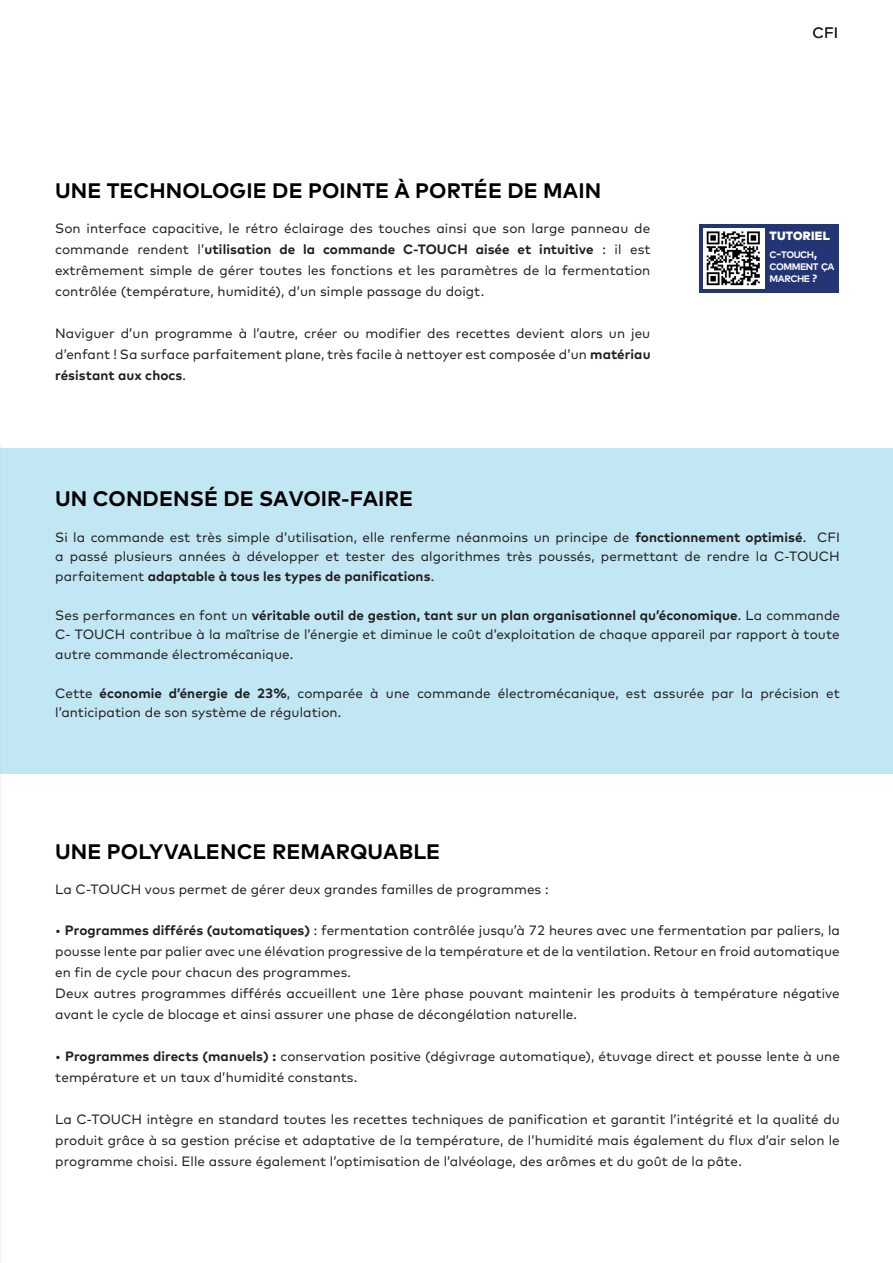
<style>
.page{position:relative;width:893px;height:1263px;background:#fff}
.page>*{position:absolute;margin:0;border:0;box-sizing:border-box;transform-origin:0 0}
.t1{font:700 21px "Mark";letter-spacing:.005em;color:#000001}
.t2{font:15px "Mark";color:#231f20}
.t3{font:13.5px/21px "Mark";letter-spacing:.005em;color:#231f20;text-align:justify}
.t4{font:900 12px "Mark";letter-spacing:.02em;color:#fff}
.t5{font:700 9.45px/12px "Mark";letter-spacing:-.05em;color:#fff}
.s1{font-weight:700}
.s2{font-size:13.5px}
.s3{font-size:10.5px}
</style>
<div class="page">
<div style="left:0;top:449px;width:893px;height:325px;background:#c2e7f4"></div>
<img style="left:0;top:444px;width:1px;height:819px">
<div style="left:699px;top:224px;width:140px;height:69px;background:#243576"></div>
<img style="left:703px;top:228px;width:62px;height:61px">
<h1 class="t1" style="left:55px;top:177px;width:548px">UNE TECHNOLOGIE DE POINTE À PORTÉE DE MAIN</h1>
<p class="t3" style="left:55px;top:217px;width:597px">Son interface capacitive, le rétro éclairage des touches ainsi que son large panneau de commande rendent l’<span class="s1">utilisation de la commande C-TOUCH aisée et intuitive</span> : il est extrêmement simple de gérer toutes les fonctions et les paramètres de la fermentation contrôlée (température, humidité), d’un simple passage du doigt.</p>
<p class="t3" style="left:55px;top:322px;width:597px">Naviguer d’un programme à l’autre, créer ou modifier des recettes devient alors un jeu d’enfant ! Sa surface parfaitement plane, très facile à nettoyer est composée d’un <span class="s1">matériau résistant aux chocs</span>.</p>
<p class="t2" style="left:812px;top:24px;width:27px">CFI</p>
<p class="t4" style="left:770px;top:228px;width:62px">TUTORIEL</p>
<p class="t5" style="left:770px;top:248px;width:66px">C<span class="s2">-</span>TOUCH<span class="s2">,<br></span>COMMENT ÇA<br>MARCHE <span class="s3">?</span></p>
<h1 class="t1" style="left:55px;top:485px;width:359px">UN CONDENSÉ DE SAVOIR-FAIRE</h1>
<p class="t3" style="left:55px;top:527px;width:786px;line-height:19.5px">Si la commande est très simple d’utilisation, elle renferme néanmoins un principe de <span class="s1">fonctionnement optimisé</span>. CFI a passé plusieurs années à développer et tester des algorithmes très poussés, permettant de rendre la C-TOUCH parfaitement <span class="s1">adaptable à tous les types de panifications</span>.</p>
<p class="t3" style="left:55px;top:605px;width:786px;line-height:19.5px">Ses performances en font un <span class="s1">véritable outil de gestion, tant sur un plan organisationnel qu’économique</span>. La commande C- TOUCH contribue à la maîtrise de l’énergie et diminue le coût d’exploitation de chaque appareil par rapport à toute autre commande électromécanique.</p>
<p class="t3" style="left:55px;top:683px;width:786px;line-height:19.5px">Cette <span class="s1">économie d’énergie de 23%</span>, comparée à une commande électromécanique, est assurée par la précision et l’anticipation de son système de régulation.</p>
<h1 class="t1" style="left:55px;top:837px;width:387px">UNE POLYVALENCE REMARQUABLE</h1>
<p class="t3" style="left:55px;top:879px;width:495px">La C-TOUCH vous permet de gérer deux grandes familles de programmes :</p>
<p class="t3" style="left:55px;top:919px;width:786px;text-align:left">• <span class="s1">Programmes différés (automatiques)</span> : fermentation contrôlée jusqu’à 72 heures avec une fermentation par paliers, la pousse lente par palier avec une élévation progressive de la température et de la ventilation. Retour en froid automatique en fin de cycle pour chacun des programmes.<br>Deux autres programmes différés accueillent une 1ère phase pouvant maintenir les produits à température négative avant le cycle de blocage et ainsi assurer une phase de décongélation naturelle.</p>
<p class="t3" style="left:55px;top:1045px;width:786px">• <span class="s1">Programmes directs (manuels) :</span> conservation positive (dégivrage automatique), étuvage direct et pousse lente à une température et un taux d’humidité constants.</p>
<p class="t3" style="left:55px;top:1108px;width:786px">La C-TOUCH intègre en standard toutes les recettes techniques de panification et garantit l’intégrité et la qualité du produit grâce à sa gestion précise et adaptative de la température, de l’humidité mais également du flux d’air selon le programme choisi. Elle assure également l’optimisation de l’alvéolage, des arômes et du goût de la pâte.</p>
</div>
